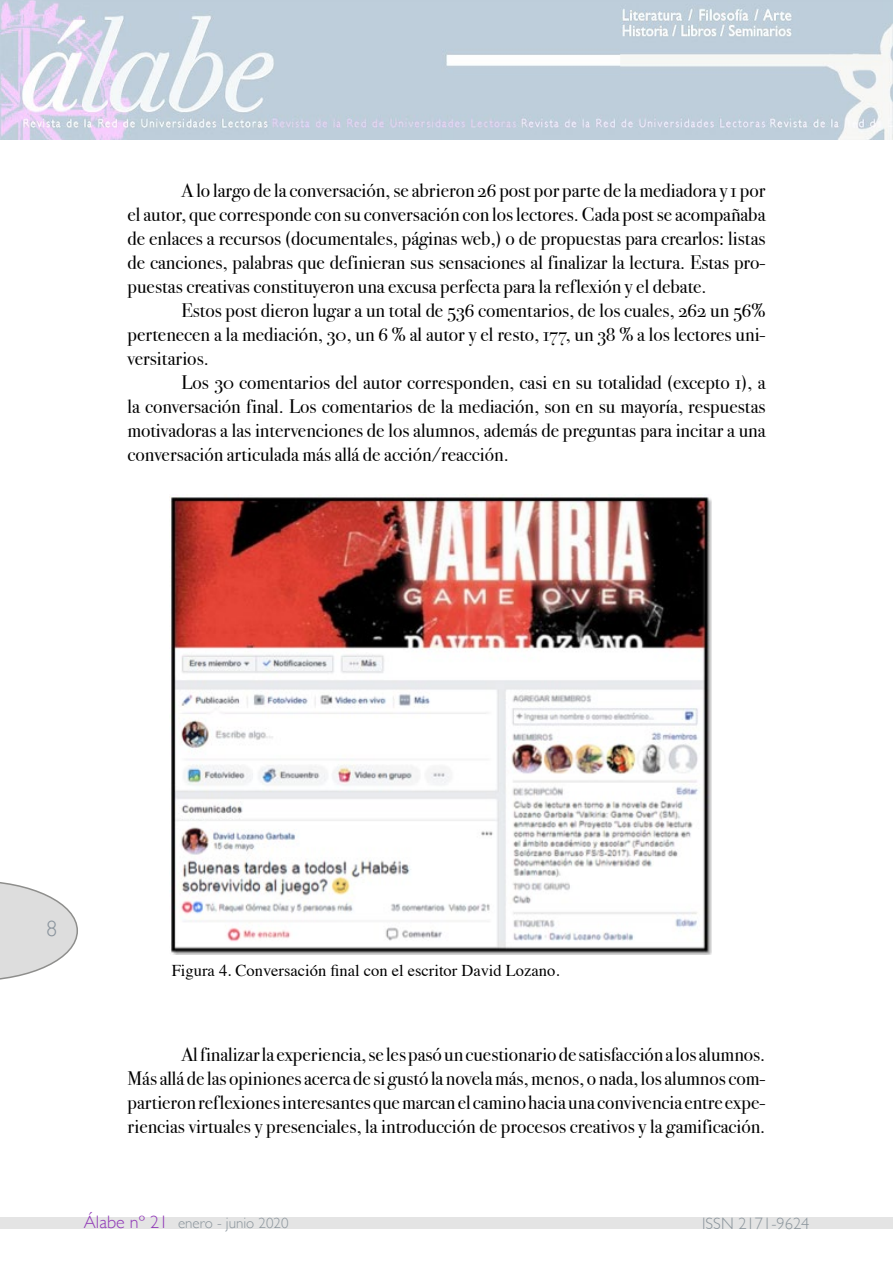
<style>
.page{position:relative;width:893px;height:1263px;background:#fff}
.page>*{position:absolute;margin:0;border:0;box-sizing:border-box;transform-origin:0 0}
.t1{font:300 22.5px "Gill Sans";color:#8a949d}
.t2{font:19.5px/24px "Bodoni Svty Two OSITCTT Book";color:#000;text-align:justify}
.t3{font:16.5px "Times";color:#000}
.t4{font:300 16.5px "Gill Sans";color:#8b959c}
.t5{font:300 15px "Gill Sans";color:#8b959c}
.s1{font-size:18px;color:#9038b7}
</style>
<div class="page">
<svg style="left:0;top:882px;width:78px;height:98px"></svg>
<div style="left:0;top:1218px;width:893px;height:11px;background:#e4e4e4"></div>
<img style="left:0;top:0;width:893px;height:139px">
<img style="left:169px;top:494px;width:542px;height:461px">
<p class="t2" style="left:128px;top:178px;width:639px;text-indent:54px">A lo largo de la conversación, se abrieron 26 post por parte de la mediadora y 1 por el autor, que corresponde con su conversación con los lectores. Cada post se acompañaba de enlaces a recursos (documentales, páginas web,) o de propuestas para crearlos: listas de canciones, palabras que definieran sus sensaciones al finalizar la lectura. Estas pro&shy;puestas creativas constituyeron una excusa perfecta para la reflexión y el debate.</p>
<p class="t2" style="left:128px;top:298px;width:639px;text-indent:54px">Estos post dieron lugar a un total de 536 comentarios, de los cuales, 262 un 56% pertenecen a la mediación, 30, un 6 % al autor y el resto, 177, un 38 % a los lectores uni&shy;versitarios.</p>
<p class="t2" style="left:128px;top:370px;width:639px;text-indent:54px">Los 30 comentarios del autor corresponden, casi en su totalidad (excepto 1), a la conversación final. Los comentarios de la mediación, son en su mayoría, respuestas motivadoras a las intervenciones de los alumnos, además de preguntas para incitar a una conversación articulada más allá de acción/reacción.</p>
<p class="t1" style="left:46px;top:911px;width:13px">8</p>
<p class="t3" style="left:172px;top:954px;width:389px">Figura 4. Conversación final con el escritor David Lozano.</p>
<p class="t2" style="left:128px;top:1042px;width:639px;text-indent:54px">Al finalizar la experiencia, se les pasó un cuestionario de satisfacción a los alumnos.<br>Más allá de las opiniones acerca de si gustó la novela más, menos, o nada, los alumnos com&shy;partieron reflexiones interesantes que marcan el camino hacia una convivencia entre expe&shy;riencias virtuales y presenciales, la introducción de procesos creativos y la gamificación.</p>
<p class="t5" style="left:84px;top:1211px;width:206px"><span class="s1">Álabe nº 21</span> enero - junio 2020</p>
<p class="t4" style="left:702px;top:1211px;width:109px">ISSN 2171-9624</p>
</div>
